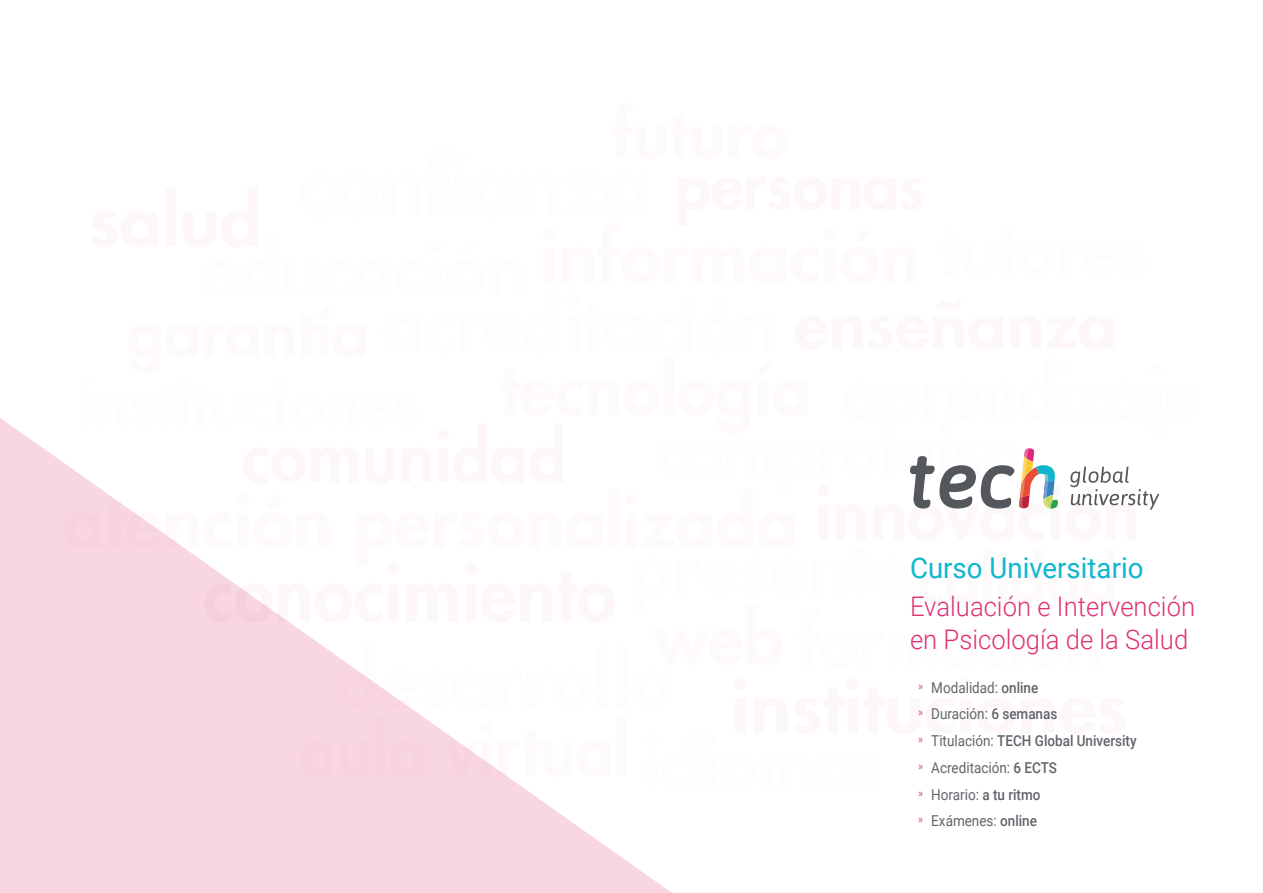
<style>
.page{position:relative;width:1263px;height:893px;background:#fff}
.page>*{position:absolute;margin:0;border:0;box-sizing:border-box;transform-origin:0 0}
.t1{font:28.5px "Roboto";color:#0fb6cf}
.t2{font:300 27px/33px "Roboto";color:#df3174;scale:.95 1}
.t3{font:15px/26.7px "Roboto";color:#61646a;scale:.9 1}
.s1{font-weight:500}
</style>
<div class="page">
<svg style="left:0;top:418px;width:672px;height:475px;background:#f8d9e5"></svg>
<svg style="left:64px;top:418px;width:1096px;height:372px"></svg>
<h1 class="t1" style="left:910px;top:548px;width:235px">Curso Universitario</h1>
<h2 class="t2" style="left:910px;top:589px;width:302px">Evaluación e Intervención en Psicología de la Salud</h2>
<p class="t3" style="left:918px;top:673px;width:244px"><sup>»</sup> Modalidad: <span class="s1">online<br></span><sup>»</sup> Duración: <span class="s1">6 semanas<br></span><sup>»</sup> Titulación: <span class="s1">TECH Global University </span><sup>»</sup> Acreditación: <span class="s1">6 ECTS<br></span><sup>»</sup> Horario: <span class="s1">a tu ritmo<br></span><sup>»</sup> Exámenes: <span class="s1">online</span></p>
</div>
